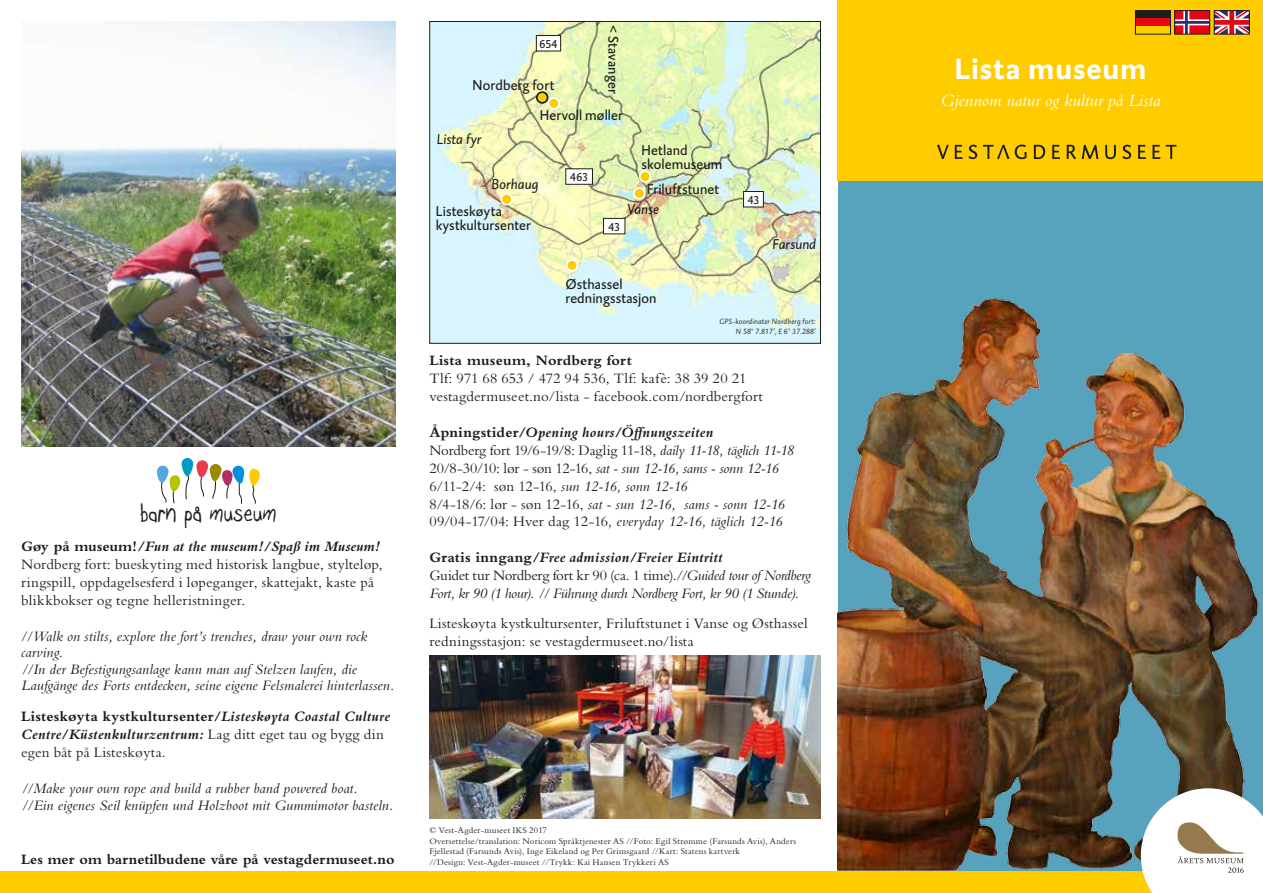
<style>
.page{position:relative;width:1263px;height:893px;background:#fff}
.page>*{position:absolute;margin:0;border:0;box-sizing:border-box;transform-origin:0 0}
.t1{font:700 30px "DTL Caspari TOT";letter-spacing:.025em;color:#fff}
.t2{font:25.8px "Boopee";letter-spacing:.02em;color:#1d1d1b}
.t3{font:italic 18px "Bembo Std";color:#fff}
.t4{font:15px/18px "Bembo Std";letter-spacing:.01em;color:#1d1d1b}
.t5{font:italic 15px/16.5px "Bembo Std";letter-spacing:.01em;color:#1d1d1b}
.t6{font:15px/18px "Bembo Std";letter-spacing:-.01em;color:#1d1d1b}
.t7{font:italic 15px/18px "Bembo Std";letter-spacing:-.02em;color:#1d1d1b}
.t8{font:italic 700 15px/18px "Bembo Std";letter-spacing:.01em;color:#1d1d1b}
.t9{font:700 15px "Bembo Std";color:#1d1d1b}
.t10{font:14.55px/13.6px "DTL Caspari TOT";letter-spacing:.01em;color:#1d1d1b}
.t11{font:italic 14.55px "DTL Caspari TOT";color:#1d1d1b}
.t12{font:11.7px "DTL Caspari TOT";letter-spacing:.005em;color:#1d1d1b}
.t13{font:9px/10.5px "Bembo Std";letter-spacing:.02em;color:#1d1d1b}
.t14{font:italic 7.8px/9.8px "DTL Caspari TOT";letter-spacing:.02em;color:#3c3c3b;text-align:right}
.s1{font-weight:700}
.s2{font-weight:700;font-style:italic}
.s3{font-style:normal}
.s4{font-weight:400;font-style:normal}
.s5{font-style:italic}
.s6{font-weight:700;font-style:normal}
</style>
<div class="page">
<div style="left:838px;top:169px;width:425px;height:724px;background:#57a3bd"></div>
<div style="left:838px;top:0;width:425px;height:181px;background:#fc0"></div>
<svg style="left:937px;top:145px;width:12px;height:14px"></svg>
<svg style="left:955px;top:145px;width:7px;height:14px"></svg>
<svg style="left:969px;top:145px;width:8px;height:14px"></svg>
<svg style="left:983px;top:145px;width:26px;height:14px"></svg>
<svg style="left:1015px;top:145px;width:11px;height:14px"></svg>
<svg style="left:1034px;top:145px;width:11px;height:14px"></svg>
<svg style="left:1052px;top:145px;width:8px;height:14px"></svg>
<svg style="left:1067px;top:145px;width:9px;height:14px"></svg>
<svg style="left:1082px;top:145px;width:16px;height:14px"></svg>
<svg style="left:1105px;top:145px;width:11px;height:14px"></svg>
<svg style="left:1122px;top:145px;width:9px;height:14px"></svg>
<svg style="left:1138px;top:145px;width:8px;height:14px"></svg>
<svg style="left:1152px;top:145px;width:8px;height:14px"></svg>
<svg style="left:1166px;top:145px;width:10px;height:14px"></svg>
<div style="left:0;top:872px;width:1263px;height:21px;background:#fc0"></div>
<img style="left:838px;top:239px;width:421px;height:632px">
<svg style="left:196px;top:460px;width:12px;height:17px"></svg>
<svg style="left:201px;top:477px;width:3px;height:20px"></svg>
<svg style="left:186px;top:476px;width:3px;height:24px"></svg>
<svg style="left:222px;top:466px;width:38px;height:38px"></svg>
<div style="left:182px;top:458px;width:11px;height:18px;background:#009bc5;border-radius:6px"></div>
<div style="left:157px;top:466px;width:12px;height:17px;background:#55a8dd;border-radius:6px"></div>
<svg style="left:161px;top:475px;width:19px;height:29px"></svg>
<div style="left:210px;top:464px;width:11px;height:17px;background:#9c8700;border-radius:6px"></div>
<svg style="left:213px;top:481px;width:3px;height:18px"></svg>
<img style="left:431px;top:23px;width:388px;height:318px">
<div style="left:429px;top:21px;width:392px;height:322px;border:1px solid #1d1d1b"></div>
<div style="left:743px;top:191px;width:20px;height:16px;background:#fff"></div>
<div style="left:743px;top:191px;width:21px;height:16px;border:1px solid #1d1d1b"></div>
<div style="left:567px;top:260px;width:10px;height:11px;background:#fc0;border-radius:50%"></div>
<div style="left:566px;top:259px;width:12px;height:13px;border:2px solid #fff;border-radius:50%"></div>
<div style="left:640px;top:171px;width:10px;height:11px;background:#fc0;border-radius:50%"></div>
<div style="left:639px;top:170px;width:12px;height:13px;border:2px solid #fff;border-radius:50%"></div>
<div style="left:634px;top:188px;width:10px;height:11px;background:#fc0;border-radius:50%"></div>
<div style="left:633px;top:187px;width:12px;height:13px;border:2px solid #fff;border-radius:50%"></div>
<div style="left:548px;top:98px;width:11px;height:11px;background:#fc0;border-radius:50%"></div>
<div style="left:548px;top:97px;width:12px;height:13px;border:2px solid #fff;border-radius:50%"></div>
<div style="left:537px;top:92px;width:11px;height:11px;background:#fc0;border-radius:50%"></div>
<div style="left:536px;top:91px;width:12px;height:13px;border:2px solid #1d1d1b;border-radius:50%"></div>
<div style="left:501px;top:194px;width:11px;height:11px;background:#fc0;border-radius:50%"></div>
<div style="left:500px;top:193px;width:13px;height:12px;border:2px solid #fff;border-radius:50%"></div>
<div style="left:603px;top:218px;width:22px;height:16px;background:#fff"></div>
<div style="left:603px;top:218px;width:22px;height:16px;border:1px solid #1d1d1b"></div>
<div style="left:536px;top:36px;width:25px;height:15px;background:#fff"></div>
<div style="left:536px;top:35px;width:25px;height:16px;border:1px solid #1d1d1b"></div>
<div style="left:566px;top:169px;width:26px;height:15px;background:#fff"></div>
<div style="left:565px;top:168px;width:28px;height:17px;border:1px solid #1d1d1b"></div>
<img style="left:429px;top:656px;width:392px;height:162px">
<img style="left:21px;top:21px;width:374px;height:425px">
<div style="left:1135px;top:11px;width:35px;height:23px;background:#1d1d1b"></div>
<div style="left:1135px;top:18px;width:35px;height:16px;background:#e30613"></div>
<div style="left:1135px;top:26px;width:35px;height:8px;background:#fc0"></div>
<div style="left:1135px;top:11px;width:35px;height:23px;border:1px solid #1d1d1b"></div>
<svg style="left:1176px;top:11px;width:73px;height:23px;background:#c25d68"></svg>
<div style="left:1174px;top:11px;width:36px;height:23px;border:1px solid #1d1d1b"></div>
<svg style="left:1141px;top:788px;width:122px;height:105px;background:#e1e5e2"></svg>
<h2 class="t2" style="left:141px;top:499px;width:137px">barn på museum</h2>
<p class="t4" style="left:21px;top:537px;width:363px"><span class="s1">Gøy på museum!</span><span class="s2">/Fun at the museum!/Spaß im Museum!<br></span>Nordberg fort: bueskyting med historisk langbue, stylteløp, ringspill, oppdagelsesferd i løpeganger, skattejakt, kaste på blikkbokser og tegne helleristninger.</p>
<p class="t5" style="left:21px;top:628px;width:375px"><span class="s3">/</span>/Walk on stilts, explore the fort’s trenches, draw your own rock carving.<br>//In der Befestigungsanlage kann man auf Stelzen laufen, die Laufgänge des Forts entdecken, seine eigene Felsmalerei hinterlassen.</p>
<p class="t8" style="left:21px;top:707px;width:370px"><span class="s3">Listeskøyta kystkultursenter</span>/Listeskøyta Coastal Culture<br>Centre/Küstenkulturzentrum: <span class="s4">Lag ditt eget tau og bygg din egen båt på Listeskøyta.</span></p>
<p class="t5" style="left:21px;top:780px;width:374px">//Make your own rope and build a rubber band powered boat. //Ein eigenes Seil knüpfen und Holzboot mit Gummimotor basteln.</p>
<p class="t9" style="left:21px;top:851px;width:375px">Les mer om barnetilbudene våre på vestagdermuseet.no</p>
<p class="t12" style="left:539px;top:36px;width:19px">654</p>
<p class="t10" style="left:473px;top:78px;width:83px">Nordberg fort</p>
<p class="t10" style="left:620px;top:25px;width:70px;rotate:90deg">&lt; Stavanger</p>
<p class="t11" style="left:436px;top:130px;width:47px">Lista fyr</p>
<p class="t10" style="left:540px;top:108px;width:85px">Hervoll møller</p>
<p class="t11" style="left:492px;top:175px;width:48px">Borhaug</p>
<p class="t12" style="left:570px;top:170px;width:19px">463</p>
<p class="t10" style="left:642px;top:143px;width:82px">Hetland skolemuseum</p>
<p class="t10" style="left:647px;top:182px;width:74px">Friluftstunet</p>
<p class="t10" style="left:436px;top:204px;width:97px">Listeskøyta kystkultursenter</p>
<p class="t12" style="left:608px;top:219px;width:13px">43</p>
<p class="t11" style="left:627px;top:200px;width:33px">Vanse</p>
<p class="t10" style="left:565px;top:277px;width:93px">Østhassel redningsstasjon</p>
<p class="t12" style="left:748px;top:192px;width:13px">43</p>
<p class="t11" style="left:773px;top:234px;width:45px">Farsund</p>
<p class="t14" style="left:719px;top:317px;width:98px">GPS-koordinater Nordberg fort:<br>N 58° 7.817’, E 6° 37.288’</p>
<p class="t9" style="left:429px;top:352px;width:204px">Lista museum, Nordberg fort</p>
<p class="t4" style="left:429px;top:369px;width:335px">Tlf: 971 68 653 / 472 94 536, Tlf: kafè: 38 39 20 21 vestagdermuseet.no/lista - facebook.com/nordbergfort</p>
<p class="t6" style="left:429px;top:423px;width:366px"><span class="s1">Åpningstider/</span><span class="s2">Opening hours/Öffnungszeiten<br></span>Nordberg fort 19/6-19/8: Daglig 11-18, <span class="s5">daily 11-18, täglich 11-18<br></span>20/8-30/10: lør - søn 12-16, <span class="s5">sat - sun 12-16, sams - sonn 12-16<br></span>6/11-2/4: søn 12-16, <span class="s5">sun 12-16, sonn 12-16<br></span>8/4-18/6: lør - søn 12-16, <span class="s5">sat - sun 12-16, sams - sonn 12-16</span></p>
<p class="t5" style="left:429px;top:512px;width:354px"><span class="s3">09/04-17/04: Hver dag 12-16</span>, everyday 12-16, täglich 12-16</p>
<p class="t7" style="left:429px;top:548px;width:383px"><span class="s6">Gratis inngang</span><span class="s1">/Free admission/Freier Eintritt<br></span><span class="s3">Guidet tur Nordberg fort kr 90 (ca. 1 time).</span>//Guided tour of Nordberg<br>Fort, kr 90 (1 hour). // Führung durch Nordberg Fort, kr 90 (1 Stunde).</p>
<p class="t4" style="left:429px;top:614px;width:380px">Listeskøyta kystkultursenter, Friluftstunet i Vanse og Østhassel redningsstasjon: se vestagdermuseet.no/lista</p>
<p class="t13" style="left:429px;top:825px;width:368px">© Vest-Agder-museet IKS 2017<br>Oversettelse/translation: Noricom Språktjenester AS //Foto: Egil Strømme (Farsunds Avis), Anders Fjellestad (Farsunds Avis), Inge Eikeland og Per Grimsgaard //Kart: Statens kartverk<br>//Design: Vest-Agder-museet //Trykk: Kai Hansen Trykkeri AS</p>
<h1 class="t1" style="left:954px;top:49px;width:193px">Lista museum</h1>
<p class="t3" style="left:940px;top:90px;width:222px">Gjennom natur og kultur på Lista</p>
</div>
